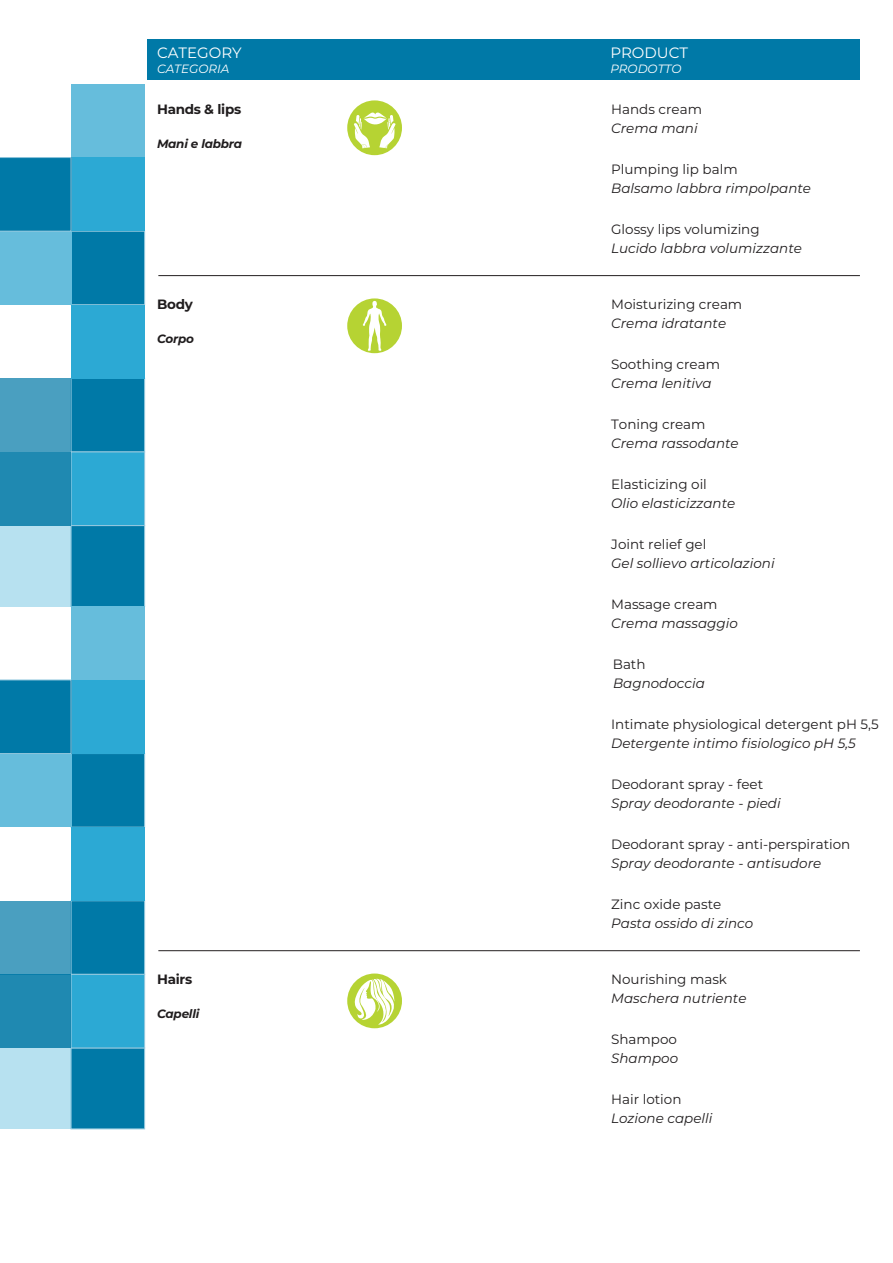
<style>
.page{position:relative;width:893px;height:1263px;background:#fff}
.page>*{position:absolute;margin:0;border:0;box-sizing:border-box;transform-origin:0 0}
.t1{font:15px "Montserrat";color:#fff}
.t2{font:italic 13.5px "Montserrat";color:#201d1e}
.t3{font:13.5px "Montserrat";color:#201d1e}
.t4{font:700 13.5px "Montserrat";letter-spacing:-.02em;color:#201d1e}
.t5{font:italic 700 12px "Montserrat";letter-spacing:-.02em;color:#201d1e}
.t6{font:italic 12px "Montserrat";color:#fff}
</style>
<div class="page">
<div style="left:71px;top:525px;width:74px;height:82px;background:#0079a7;border:1px solid #94c8de"></div>
<div style="left:0;top:525px;width:71px;height:81px;background:#b7e1f0"></div>
<div style="left:71px;top:231px;width:74px;height:74px;background:#0079a7;border:1px solid #94c8de"></div>
<div style="left:0;top:231px;width:71px;height:74px;background:#66bddc"></div>
<div style="left:71px;top:378px;width:74px;height:74px;background:#0079a7;border:1px solid #94c8de"></div>
<div style="left:0;top:378px;width:71px;height:74px;background:#4a9fc0"></div>
<div style="left:71px;top:84px;width:74px;height:74px;background:#66bddc"></div>
<div style="left:71px;top:452px;width:74px;height:74px;background:#2ca9d4;border:1px solid #94c8de"></div>
<div style="left:0;top:452px;width:71px;height:73px;background:#1f89b1"></div>
<div style="left:71px;top:158px;width:74px;height:73px;background:#2ca9d4"></div>
<div style="left:0;top:157px;width:71px;height:74px;background:#0079a7"></div>
<div style="left:71px;top:305px;width:74px;height:73px;background:#2ca9d4"></div>
<div style="left:71px;top:1048px;width:74px;height:81px;background:#0079a7;border:1px solid #94c8de"></div>
<div style="left:0;top:1048px;width:71px;height:81px;background:#b7e1f0"></div>
<div style="left:71px;top:753px;width:74px;height:74px;background:#0079a7;border:1px solid #94c8de"></div>
<div style="left:0;top:753px;width:71px;height:74px;background:#66bddc"></div>
<div style="left:71px;top:900px;width:74px;height:74px;background:#0079a7"></div>
<div style="left:0;top:901px;width:71px;height:73px;background:#4a9fc0"></div>
<div style="left:71px;top:606px;width:74px;height:74px;background:#66bddc"></div>
<div style="left:71px;top:974px;width:74px;height:74px;background:#2ca9d4;border:1px solid #94c8de"></div>
<div style="left:0;top:974px;width:71px;height:74px;background:#1f89b1"></div>
<div style="left:71px;top:680px;width:74px;height:73px;background:#2ca9d4"></div>
<div style="left:0;top:680px;width:71px;height:74px;background:#0079a7"></div>
<div style="left:71px;top:827px;width:74px;height:74px;background:#2ca9d4"></div>
<div style="left:147px;top:39px;width:713px;height:40px;background:#0079a7"></div>
<div style="left:347px;top:100px;width:55px;height:55px;background:#b6d333;border-radius:50%"></div>
<svg style="left:354px;top:112px;width:42px;height:39px"></svg>
<div style="left:347px;top:298px;width:55px;height:55px;background:#b6d333;border-radius:50%"></div>
<svg style="left:363px;top:301px;width:23px;height:50px"></svg>
<div style="left:347px;top:973px;width:55px;height:55px;background:#b6d333;border-radius:50%"></div>
<svg style="left:355px;top:979px;width:39px;height:46px"></svg>
<hr style="left:158px;top:275px;width:702px;height:1px;background:#231f20">
<hr style="left:158px;top:950px;width:702px;height:1px;background:#231f20">
<p class="t1" style="left:157px;top:42px;width:86px">CATEGORY</p>
<p class="t6" style="left:157px;top:61px;width:74px">CATEGORIA</p>
<p class="t4" style="left:157px;top:99px;width:86px">Hands &amp; lips</p>
<p class="t5" style="left:157px;top:135px;width:86px">Mani e labbra</p>
<p class="t4" style="left:157px;top:294px;width:37px">Body</p>
<p class="t5" style="left:157px;top:330px;width:38px">Corpo</p>
<p class="t1" style="left:610px;top:42px;width:79px">PRODUCT</p>
<p class="t6" style="left:610px;top:61px;width:73px">PRODOTTO</p>
<p class="t3" style="left:611px;top:100px;width:92px">Hands cream</p>
<p class="t2" style="left:611px;top:119px;width:88px">Crema mani</p>
<p class="t3" style="left:611px;top:160px;width:128px">Plumping lip balm</p>
<p class="t2" style="left:611px;top:179px;width:201px">Balsamo labbra rimpolpante</p>
<p class="t3" style="left:611px;top:220px;width:150px">Glossy lips volumizing</p>
<p class="t2" style="left:611px;top:239px;width:192px">Lucido labbra volumizzante</p>
<p class="t3" style="left:611px;top:295px;width:133px">Moisturizing cream</p>
<p class="t2" style="left:611px;top:314px;width:117px">Crema idratante</p>
<p class="t3" style="left:611px;top:355px;width:110px">Soothing cream</p>
<p class="t2" style="left:611px;top:374px;width:102px">Crema lenitiva</p>
<p class="t3" style="left:611px;top:415px;width:96px">Toning cream</p>
<p class="t2" style="left:611px;top:434px;width:129px">Crema rassodante</p>
<p class="t3" style="left:611px;top:475px;width:97px">Elasticizing oil</p>
<p class="t2" style="left:611px;top:494px;width:126px">Olio elasticizzante</p>
<p class="t3" style="left:611px;top:535px;width:97px">Joint relief gel</p>
<p class="t2" style="left:611px;top:554px;width:165px">Gel sollievo articolazioni</p>
<p class="t3" style="left:611px;top:595px;width:108px">Massage cream</p>
<p class="t2" style="left:611px;top:614px;width:128px">Crema massaggio</p>
<p class="t3" style="left:613px;top:655px;width:34px">Bath</p>
<p class="t2" style="left:613px;top:674px;width:93px">Bagnodoccia</p>
<p class="t3" style="left:611px;top:715px;width:269px">Intimate physiological detergent pH 5,5</p>
<p class="t2" style="left:611px;top:734px;width:246px">Detergente intimo fisiologico pH 5,5</p>
<p class="t3" style="left:611px;top:775px;width:153px">Deodorant spray - feet</p>
<p class="t2" style="left:611px;top:794px;width:171px">Spray deodorante - piedi</p>
<p class="t3" style="left:611px;top:835px;width:241px">Deodorant spray - anti-perspiration</p>
<p class="t2" style="left:611px;top:854px;width:212px">Spray deodorante - antisudore</p>
<p class="t3" style="left:611px;top:895px;width:112px">Zinc oxide paste</p>
<p class="t2" style="left:611px;top:914px;width:144px">Pasta ossido di zinco</p>
<p class="t4" style="left:157px;top:969px;width:37px">Hairs</p>
<p class="t3" style="left:611px;top:970px;width:117px">Nourishing mask</p>
<p class="t5" style="left:157px;top:1005px;width:44px">Capelli</p>
<p class="t2" style="left:611px;top:1049px;width:69px">Shampoo</p>
<p class="t2" style="left:611px;top:989px;width:137px">Maschera nutriente</p>
<p class="t3" style="left:611px;top:1030px;width:67px">Shampoo</p>
<p class="t3" style="left:611px;top:1090px;width:72px">Hair lotion</p>
<p class="t2" style="left:611px;top:1109px;width:103px">Lozione capelli</p>
</div>
